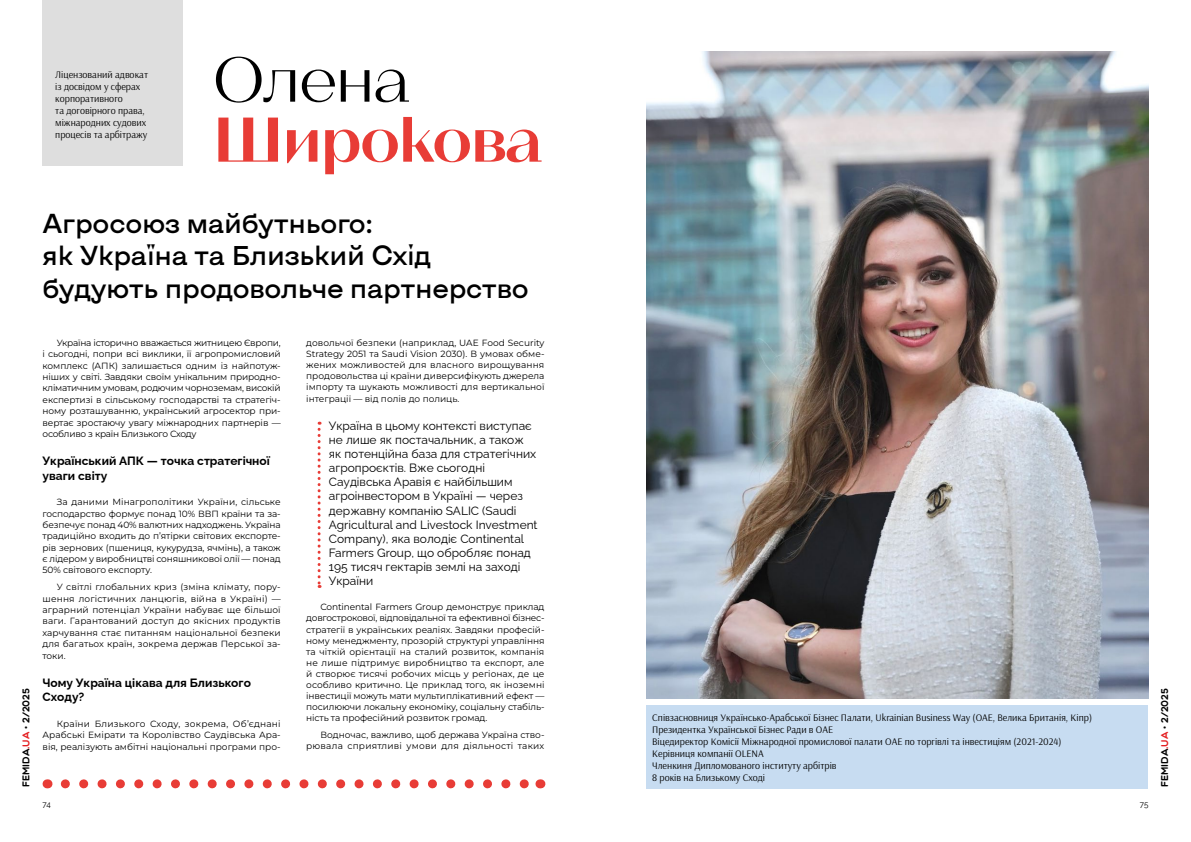
<style>
.page{position:relative;width:1191px;height:842px;background:#fff}
.page>*{position:absolute;margin:0;border:0;box-sizing:border-box;transform-origin:0 0}
.Заголовок{font:63px "Kyiv Type Sans Bold 3";letter-spacing:-.04em;color:#e83c36}
.Заголовок-2{font:63px "Kyiv Type Sans Regular 3";letter-spacing:-.04em;color:#000}
.t1{font:500 27px "Kyiv Type Sans";letter-spacing:-.01em;color:#000}
.Vriz{font:12px/14.1px "Raleway";color:#000}
.Номінація{font:700 12px/14.3px "Raleway";color:#000}
.Посада{font:10px "Arsenal";color:#000}
.t2{font:10px "Multicolore";color:#000}
.Text{font:9px/11.3px "Montserrat";color:#000;text-align:justify}
.t3{font:8px "Raleway";color:#000}
.s1{color:#e41f21}
</style>
<div class="page">
<div style="left:43px;top:0;width:140px;height:166px;background:#dedede"></div>
<div style="left:646px;top:705px;width:502px;height:83px;background:#c7dcf1"></div>
<img style="left:646px;top:51px;width:502px;height:648px">
<svg style="left:65px;top:779px;width:464px;height:9px"></svg>
<svg style="left:317px;top:422px;width:3px;height:166px"></svg>
<p class="Посада" style="left:55px;top:68px;width:94px">Ліцензований адвокат</p>
<p class="Посада" style="left:55px;top:80px;width:86px">із досвідом у сферах</p>
<p class="Посада" style="left:55px;top:92px;width:69px">корпоративного</p>
<p class="Посада" style="left:55px;top:104px;width:91px">та договірного права,</p>
<p class="Посада" style="left:55px;top:116px;width:92px">міжнародних судових</p>
<p class="Посада" style="left:55px;top:128px;width:94px">процесів та арбітражу</p>
<p class="Заголовок-2" style="left:212px;top:37px;width:200px">Олена</p>
<p class="Заголовок" style="left:212px;top:97px;width:332px">Широкова</p>
<p class="t1" style="left:43px;top:205px;width:332px">Агросоюз майбутнього:</p>
<p class="t1" style="left:43px;top:237px;width:390px">як Україна та Близький Схід</p>
<p class="t1" style="left:43px;top:270px;width:488px">будують продовольче партнерство</p>
<p class="t2" style="left:20px;top:787px;width:101px;rotate:-90deg">Femida<span class="s1">.ua</span> • 2/2025</p>
<p class="Text" style="left:43px;top:338px;width:240px;text-indent:14px">Україна історично вважається житницею Європи, і сьогодні, попри всі виклики, її агропромисловий комплекс (АПК) залишається одним із найпотуж&shy;ніших у світі. Завдяки своїм унікальним природно&shy;кліматичним умовам, родючим чорноземам, високій експертизі в сільському господарстві та стратегіч&shy;ному розташуванню, український агросектор при&shy;вертає зростаючу увагу міжнародних партнерів — особливо з країн Близького Сходу</p>
<p class="Номінація" style="left:43px;top:453px;width:229px">Український АПК — точка стратегічної уваги світу</p>
<p class="Text" style="left:43px;top:497px;width:240px;text-indent:14px">За даними Мінагрополітики України, сільське господарство формує понад 10% ВВП країни та за&shy;безпечує понад 40% валютних надходжень. Україна традиційно входить до п’ятірки світових експорте&shy;рів зернових (пшениця, кукурудза, ячмінь), а також є лідером у виробництві соняшникової олії — понад 50% світового експорту.</p>
<p class="Text" style="left:43px;top:582px;width:240px;text-indent:14px">У світлі глобальних криз (зміна клімату, пору&shy;шення логістичних ланцюгів, війна в Україні) — аграрний потенціал України набуває ще більшої ваги. Гарантований доступ до якісних продуктів харчування стає питанням національної безпеки для багатьох країн, зокрема держав Перської за&shy;токи.</p>
<p class="Номінація" style="left:43px;top:674px;width:210px">Чому Україна цікава для Близького<br>Сходу?</p>
<p class="Text" style="left:43px;top:719px;width:240px;text-indent:14px">Країни Близького Сходу, зокрема, Об’єднані Арабські Емірати та Королівство Саудівська Ара&shy;вія, реалізують амбітні національні програми про-</p>
<p class="Text" style="left:306px;top:338px;width:240px">довольчої безпеки (наприклад, UAE Food Security Strategy 2051 та Saudi Vision 2030). В умовах обме&shy;жених можливостей для власного вирощування продовольства ці країни диверсифікують джерела імпорту та шукають можливості для вертикальної інтеграції — від полів до полиць.</p>
<p class="Vriz" style="left:329px;top:417px;width:209px">Україна в цьому контексті виступає не лише як постачальник, а також як потенційна база для стратегічних агропроєктів. Вже сьогодні</p>
<p class="Vriz" style="left:329px;top:474px;width:210px">Саудівська Аравія є найбільшим агроінвестором в Україні — через державну компанію SALIC (Saudi<br>Agricultural and Livestock Investment<br>Company), яка володіє Continental<br>Farmers Group, що обробляє понад<br>195 тисяч гектарів землі на заході<br>України</p>
<p class="Text" style="left:306px;top:602px;width:240px;text-indent:14px">Continental Farmers Group демонструє приклад довгострокової, відповідальної та ефективної бізнес&shy;стратегії в українських реаліях. Завдяки професій&shy;ному менеджменту, прозорій структурі управління та чіткій орієнтації на сталий розвиток, компанія не лише підтримує виробництво та експорт, але й створює тисячі робочих місць у регіонах, де це особливо критично. Це приклад того, як іноземні інвестиції можуть мати мультиплікативний ефект — посилюючи локальну економіку, соціальну стабіль&shy;ність та професійний розвиток громад.</p>
<p class="Text" style="left:306px;top:730px;width:240px;text-align:right">Водночас, важливо, щоб держава Україна ство&shy;рювала сприятливі умови для діяльності таких</p>
<p class="Посада" style="left:652px;top:710px;width:441px">Співзасновниця Українсько-Арабської Бізнес Палати, Ukrainian Business Way (ОАЕ, Велика Британія, Кіпр)</p>
<p class="Посада" style="left:652px;top:722px;width:182px">Президентка Української Бізнес Ради в ОАЕ</p>
<p class="Посада" style="left:652px;top:734px;width:411px">Віцедиректор Комісії Міжнародної промислової палати ОАЕ по торгівлі та інвестиціям (2021-2024)</p>
<p class="Посада" style="left:652px;top:746px;width:113px">Керівниця компанії OLENA</p>
<p class="Посада" style="left:652px;top:758px;width:186px">Членкиня Дипломованого інституту арбітрів</p>
<p class="Посада" style="left:652px;top:770px;width:114px">8 років на Близькому Сході</p>
<p class="t3" style="left:43px;top:798px;width:10px">74</p>
<p class="t3" style="left:1140px;top:798px;width:10px">75</p>
<p class="t2" style="left:1158px;top:787px;width:101px;rotate:-90deg">Femida<span class="s1">.ua</span> • 2/2025</p>
</div>
